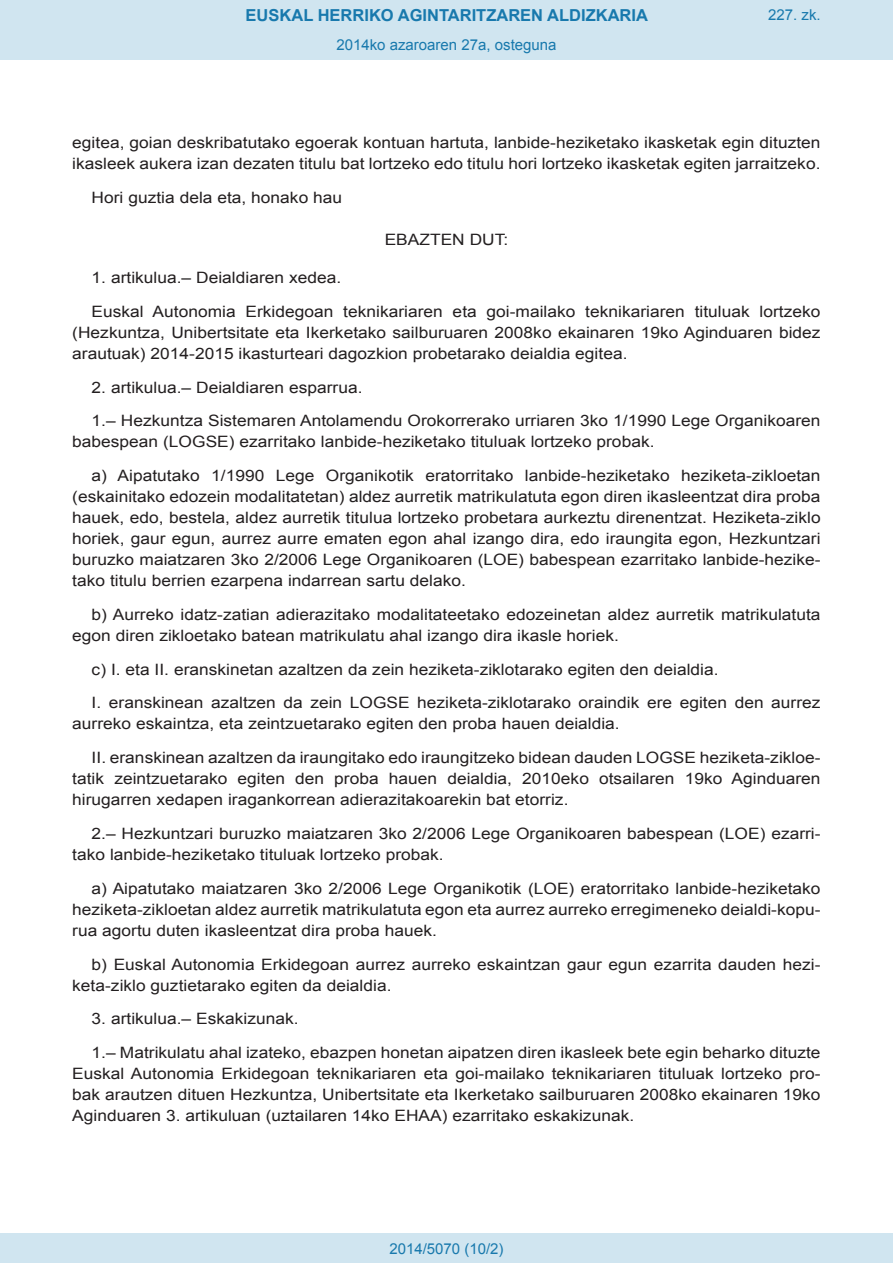
<style>
.page{position:relative;width:893px;height:1263px;background:#fff}
.page>*{position:absolute;margin:0;border:0;box-sizing:border-box;transform-origin:0 0}
.t1{font:700 16.5px "Arial";color:#1879ad}
.BOPVDetalle{font:15.6px/21px "Arial";color:#231f20;scale:1.11 1}
.BOPVClave{font:15.6px "Arial";color:#231f20;scale:1.11 1}
.Paginacion_Centro{font:15px "Arial";color:#1879ad}
</style>
<div class="page">
<div style="left:0;top:0;width:893px;height:60px;background:#d0e5f0"></div>
<div style="left:0;top:1233px;width:893px;height:30px;background:#d0e5f0"></div>
<p class="t1" style="left:246px;top:4px;width:404px">EUSKAL HERRIKO AGINTARITZAREN ALDIZKARIA</p>
<p class="Paginacion_Centro" style="left:336px;top:35px;width:222px">2014ko azaroaren 27a, osteguna</p>
<p class="Paginacion_Centro" style="left:768px;top:5px;width:54px">227. zk.</p>
<p class="BOPVDetalle" style="left:72px;top:132px;width:676px">egitea, goian deskribatutako egoerak kontuan hartuta, lanbide-heziketako ikasketak egin dituzten ikasleek aukera izan dezaten titulu bat lortzeko edo titulu hori lortzeko ikasketak egiten jarraitzeko.</p>
<p class="BOPVDetalle" style="left:92px;top:187px;width:227px">Hori guztia dela eta, honako hau</p>
<p class="BOPVClave" style="left:385px;top:229px;width:113px">EBAZTEN DUT:</p>
<p class="BOPVDetalle" style="left:92px;top:267px;width:226px">1. artikulua.– Deialdiaren xedea.</p>
<p class="BOPVDetalle" style="left:72px;top:301px;width:676px;text-align:justify;text-indent:19px">Euskal Autonomia Erkidegoan teknikariaren eta goi-mailako teknikariaren tituluak lortzeko (Hezkuntza, Unibertsitate eta Ikerketako sailburuaren 2008ko ekainaren 19ko Aginduaren bidez arautuak) 2014-2015 ikasturteari dagozkion probetarako deialdia egitea.</p>
<p class="BOPVDetalle" style="left:92px;top:377px;width:245px">2. artikulua.– Deialdiaren esparrua.</p>
<p class="BOPVDetalle" style="left:72px;top:411px;width:676px;text-indent:19px">1.– Hezkuntza Sistemaren Antolamendu Orokorrerako urriaren 3ko 1/1990 Lege Organikoaren babespean (LOGSE) ezarritako lanbide-heziketako tituluak lortzeko probak.</p>
<p class="BOPVDetalle" style="left:72px;top:465px;width:676px;text-align:justify;text-indent:19px">a) Aipatutako 1/1990 Lege Organikotik eratorritako lanbide-heziketako heziketa-zikloetan (eskainitako edozein modalitatetan) aldez aurretik matrikulatuta egon diren ikasleentzat dira proba hauek, edo, bestela, aldez aurretik titulua lortzeko probetara aurkeztu direnentzat. Heziketa-ziklo horiek, gaur egun, aurrez aurre ematen egon ahal izango dira, edo iraungita egon, Hezkuntzari buruzko maiatzaren 3ko 2/2006 Lege Organikoaren (LOE) babespean ezarritako lanbide-hezike&shy;tako titulu berrien ezarpena indarrean sartu delako.</p>
<p class="BOPVDetalle" style="left:72px;top:604px;width:676px;text-indent:19px">b) Aurreko idatz-zatian adierazitako modalitateetako edozeinetan aldez aurretik matrikulatuta egon diren zikloetako batean matrikulatu ahal izango dira ikasle horiek.</p>
<p class="BOPVDetalle" style="left:92px;top:659px;width:566px">c) I. eta II. eranskinetan azaltzen da zein heziketa-ziklotarako egiten den deialdia.</p>
<p class="BOPVDetalle" style="left:72px;top:693px;width:676px;text-indent:19px">I. eranskinean azaltzen da zein LOGSE heziketa-ziklotarako oraindik ere egiten den aurrez aurreko eskaintza, eta zeintzuetarako egiten den proba hauen deialdia.</p>
<p class="BOPVDetalle" style="left:72px;top:747px;width:676px;text-align:justify;text-indent:19px">II. eranskinean azaltzen da iraungitako edo iraungitzeko bidean dauden LOGSE heziketa-zikloe&shy;tatik zeintzuetarako egiten den proba hauen deialdia, 2010eko otsailaren 19ko Aginduaren hirugarren xedapen iragankorrean adierazitakoarekin bat etorriz.</p>
<p class="BOPVDetalle" style="left:72px;top:823px;width:676px;text-indent:19px">2.– Hezkuntzari buruzko maiatzaren 3ko 2/2006 Lege Organikoaren babespean (LOE) ezarri&shy;tako lanbide-heziketako tituluak lortzeko probak.</p>
<p class="BOPVDetalle" style="left:72px;top:878px;width:676px;text-align:justify;text-indent:19px">a) Aipatutako maiatzaren 3ko 2/2006 Lege Organikotik (LOE) eratorritako lanbide-heziketako heziketa-zikloetan aldez aurretik matrikulatuta egon eta aurrez aurreko erregimeneko deialdi-kopu&shy;rua agortu duten ikasleentzat dira proba hauek.</p>
<p class="BOPVDetalle" style="left:72px;top:954px;width:676px;text-indent:19px">b) Euskal Autonomia Erkidegoan aurrez aurreko eskaintzan gaur egun ezarrita dauden hezi&shy;keta-ziklo guztietarako egiten da deialdia.</p>
<p class="BOPVDetalle" style="left:92px;top:1008px;width:188px">3. artikulua.– Eskakizunak.</p>
<p class="BOPVDetalle" style="left:72px;top:1042px;width:676px;text-align:justify;text-indent:19px">1.– Matrikulatu ahal izateko, ebazpen honetan aipatzen diren ikasleek bete egin beharko dituzte Euskal Autonomia Erkidegoan teknikariaren eta goi-mailako teknikariaren tituluak lortzeko pro&shy;bak arautzen dituen Hezkuntza, Unibertsitate eta Ikerketako sailburuaren 2008ko ekainaren 19ko Aginduaren 3. artikuluan (uztailaren 14ko EHAA) ezarritako eskakizunak.</p>
<p class="Paginacion_Centro" style="left:389px;top:1238px;width:116px">2014/5070 (10/2)</p>
</div>
